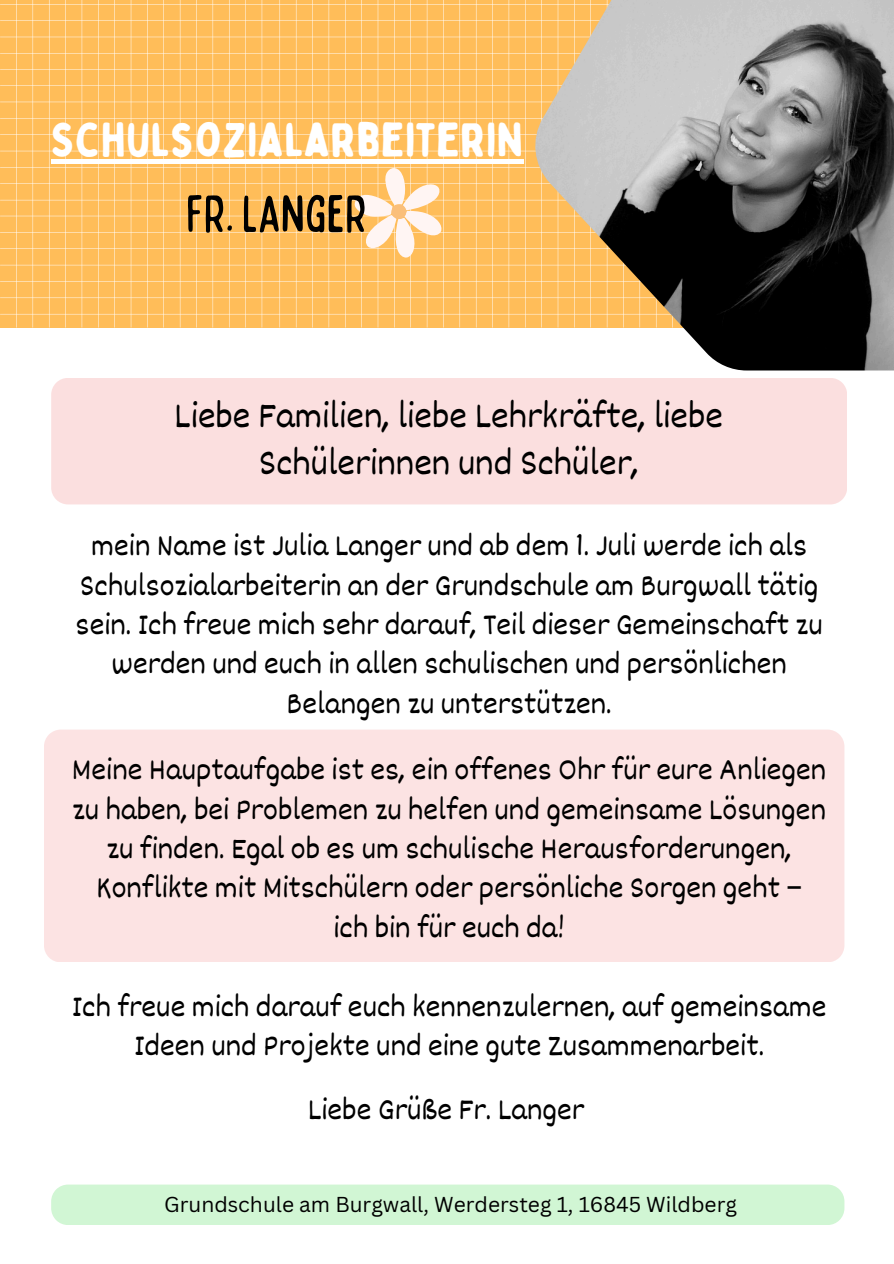
<style>
.page{position:relative;width:894px;height:1264px;background:#fff}
.page>*{position:absolute;margin:0;border:0;box-sizing:border-box;transform-origin:0 0}
.t1{font:condensed 52.2px "Bobby Jones Soft";color:#000}
.t2{font:47.7px "Bobby Jones Soft";color:#fff}
.t3{font:37.65px/47.2px "Dekko";color:#000;text-align:center}
.t4{font:31.5px/39.3px "Dekko";color:#000;text-align:center}
.t5{font:21px "Canva Sans";color:#000}
.s1{font-family:"Noto Sans Gurmukhi"}
</style>
<div class="page">
<svg style="left:0;top:0;width:535px;height:327px;background:#ffc062"></svg>
<img style="left:535px;top:0;width:358px;height:370px">
<div style="left:51px;top:378px;width:795px;height:126px;background:#fbdfdf"></div>
<div style="left:51px;top:1184px;width:793px;height:40px;background:#d1f6d4"></div>
<svg style="left:353px;top:168px;width:89px;height:90px"></svg>
<div style="left:44px;top:729px;width:800px;height:233px;background:#fce3e3"></div>
<div style="left:51px;top:159px;width:472px;height:5px;background:#fff"></div>
<h2 class="t2" style="left:51px;top:110px;width:473px">SCHULSOZIALARBEITERIN</h2>
<h3 class="t1" style="left:186px;top:180px;width:182px">FR.LANGER</h3>
<h3 class="t3" style="left:174px;top:390px;width:550px">Liebe Familien, liebe Lehrkräfte, liebe<br>Schülerinnen und Schüler,</h3>
<h1 class="t4" style="left:76px;top:525px;width:748px">mein Name ist Julia Langer und ab dem 1. Juli werde ich als Schulsozialarbeiterin an der Grundschule am Burgwall tätig sein. Ich freue mich sehr darauf, Teil dieser Gemeinschaft zu werden und euch in allen schulischen und persönlichen Belangen zu unterstützen.</h1>
<p class="t4" style="left:72px;top:748px;width:755px">Meine Hauptaufgabe ist es, ein offenes Ohr für eure Anliegen zu haben, bei Problemen zu helfen und gemeinsame Lösungen zu finden. Egal ob es um schulische Herausforderungen, Konflikte mit Mitschülern oder persönliche Sorgen geht <span class="s1">–<br></span>ich bin für euch da!</p>
<h1 class="t4" style="left:72px;top:985px;width:755px">Ich freue mich darauf euch kennenzulernen, auf gemeinsame<br>Ideen und Projekte und eine gute Zusammenarbeit.</h1>
<p class="t4" style="left:308px;top:1088px;width:278px">Liebe Grüße Fr. Langer</p>
<h3 class="t5" style="left:164px;top:1189px;width:574px">Grundschule am Burgwall, Werdersteg 1, 16845 Wildberg</h3>
</div>
